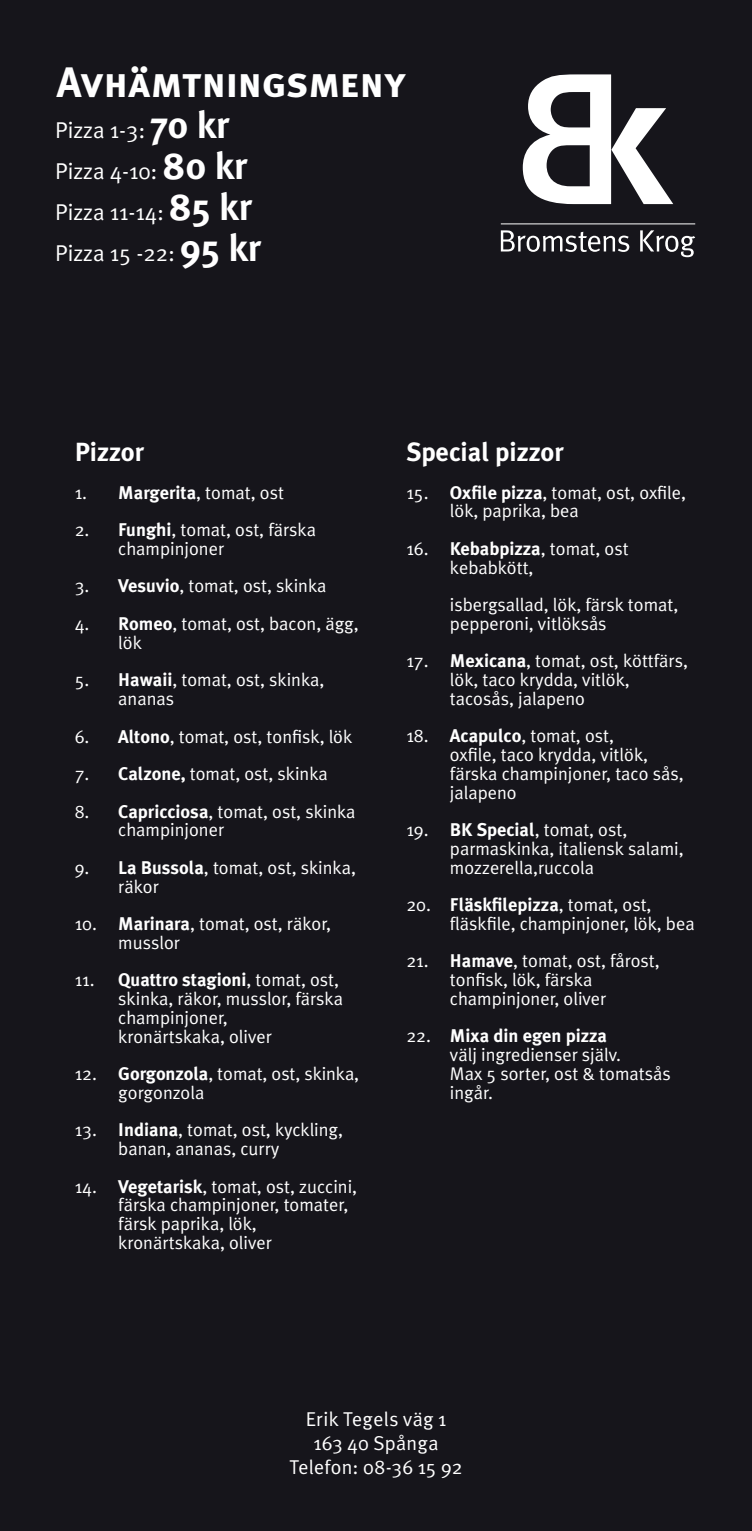
<style>
.page{position:relative;width:752px;height:1531px;background:#fff}
.page>*{position:absolute;margin:0;border:0;box-sizing:border-box;transform-origin:0 0}
.t1{font:42.5px "Meta Plus Bold Caps";letter-spacing:-.01em;color:#fff}
.t2{font:700 26.25px "Meta Plus";color:#fff}
.t3{font:22.75px/41px "Meta Plus Normal";color:#fff}
.t4{font:20px/24px "Meta Plus Normal";letter-spacing:.01em;color:#fff;text-align:center}
.t5{font:18.25px/18.8px "Meta Plus Normal";color:#fff}
.t6{font:700 18.25px "Meta Plus";color:#fff}
.s1{font-family:"Meta Plus";font-weight:700;font-size:37.75px}
.s2{font-family:"Meta Plus";font-weight:700}
.s3{font-family:"Meta Plus Normal";font-weight:400}
</style>
<div class="page">
<div style="left:0;top:0;width:751px;height:1531px;background:#16151b"></div>
<svg style="left:522px;top:74px;width:151px;height:130px"></svg>
<hr style="left:500px;top:223px;width:194px;height:1px;background:#fff">
<svg style="left:500px;top:230px;width:129px;height:22px"></svg>
<svg style="left:640px;top:230px;width:54px;height:27px"></svg>
<h1 class="t1" style="left:57px;top:58px;width:350px">Avhämtningsmeny</h1>
<p class="t3" style="left:55px;top:109px;width:207px">Pizza 1-3: <span class="s1">70 kr<br></span>Pizza 4-10: <span class="s1">80 kr<br></span>Pizza 11-14: <span class="s1">85 kr<br></span>Pizza 15 -22: <span class="s1">95 kr</span></p>
<h2 class="t2" style="left:75px;top:437px;width:71px">Pizzor</h2>
<p class="t5" style="left:75px;top:483px;width:211px">1. <span class="s2">Margerita</span>, tomat, ost</p>
<p class="t5" style="left:118px;top:520px;width:199px;text-indent:-43px">2. <span class="s2">Funghi</span>, tomat, ost, färska champinjoner</p>
<p class="t5" style="left:75px;top:576px;width:253px">3. <span class="s2">Vesuvio</span>, tomat, ost, skinka</p>
<p class="t5" style="left:118px;top:614px;width:242px;text-indent:-43px">4. <span class="s2">Romeo</span>, tomat, ost, bacon, ägg, lök</p>
<p class="t5" style="left:118px;top:670px;width:207px;text-indent:-43px">5. <span class="s2">Hawaii</span>, tomat, ost, skinka, ananas</p>
<p class="t5" style="left:75px;top:726px;width:279px">6. <span class="s2">Altono</span>, tomat, ost, tonfisk, lök</p>
<p class="t5" style="left:75px;top:764px;width:254px">7. <span class="s2">Calzone,</span> tomat, ost, skinka</p>
<p class="t5" style="left:118px;top:801px;width:238px;text-indent:-43px">8. <span class="s2">Capricciosa</span>, tomat, ost, skinka champinjoner</p>
<p class="t5" style="left:118px;top:858px;width:239px;text-indent:-43px">9. <span class="s2">La Bussola</span>, tomat, ost, skinka, räkor</p>
<p class="t5" style="left:118px;top:914px;width:214px;text-indent:-43px">10. <span class="s2">Marinara</span>, tomat, ost, räkor, musslor</p>
<p class="t6" style="left:75px;top:969px;width:266px"><span class="s3">11.</span> Quattro stagioni<span class="s3">, tomat, ost,</span></p>
<p class="t5" style="left:118px;top:989px;width:226px">skinka, räkor, musslor, färska champinjoner,<br>kronärtskaka, oliver</p>
<p class="t5" style="left:118px;top:1064px;width:242px;text-indent:-43px">12. <span class="s2">Gorgonzola</span>, tomat, ost, skinka, gorgonzola</p>
<p class="t5" style="left:118px;top:1120px;width:226px;text-indent:-43px">13. <span class="s2">Indiana</span>, tomat, ost, kyckling, banan, ananas, curry</p>
<p class="t5" style="left:118px;top:1176px;width:240px;text-indent:-43px">14. <span class="s2">Vegetarisk</span>, tomat, ost, zuccini, färska champinjoner, tomater, färsk paprika, lök, kronärtskaka, oliver</p>
<h2 class="t2" style="left:406px;top:437px;width:159px">Special pizzor</h2>
<p class="t5" style="left:449px;top:483px;width:237px;text-indent:-43px">15. <span class="s2">Oxfile pizza</span>, tomat, ost, oxfile, lök, paprika, bea</p>
<p class="t5" style="left:449px;top:539px;width:180px;text-indent:-43px">16. <span class="s2">Kebabpizza</span>, tomat, ost kebabkött,</p>
<p class="t5" style="left:449px;top:595px;width:230px">isbergsallad, lök, färsk tomat, pepperoni, vitlöksås</p>
<p class="t5" style="left:449px;top:651px;width:239px;text-indent:-43px">17. <span class="s2">Mexicana</span>, tomat, ost, köttfärs, lök, taco krydda, vitlök, tacosås, jalapeno</p>
<p class="t5" style="left:449px;top:726px;width:235px;text-indent:-43px">18. <span class="s2">Acapulco</span>, tomat, ost,<br>oxfile, taco krydda, vitlök, färska champinjoner, taco sås, jalapeno</p>
<p class="t5" style="left:449px;top:820px;width:235px;text-indent:-43px">19. <span class="s2">BK Special</span>, tomat, ost, parmaskinka, italiensk salami, mozzerella,ruccola</p>
<p class="t5" style="left:449px;top:895px;width:246px;text-indent:-43px">20. <span class="s2">Fläskfilepizza</span>, tomat, ost, fläskfile, champinjoner, lök, bea</p>
<p class="t5" style="left:449px;top:951px;width:211px;text-indent:-43px">21. <span class="s2">Hamave</span>, tomat, ost, fårost, tonfisk, lök, färska champinjoner, oliver</p>
<p class="t6" style="left:406px;top:1025px;width:202px"><span class="s3">22.</span> Mixa din egen pizza</p>
<p class="t5" style="left:449px;top:1045px;width:222px">välj ingredienser själv.<br>Max 5 sorter, ost &amp; tomatsås ingår.</p>
<p class="t4" style="left:289px;top:1407px;width:174px">Erik Tegels väg 1<br>163 40 Spånga<br>Telefon: 08-36 15 92</p>
</div>
